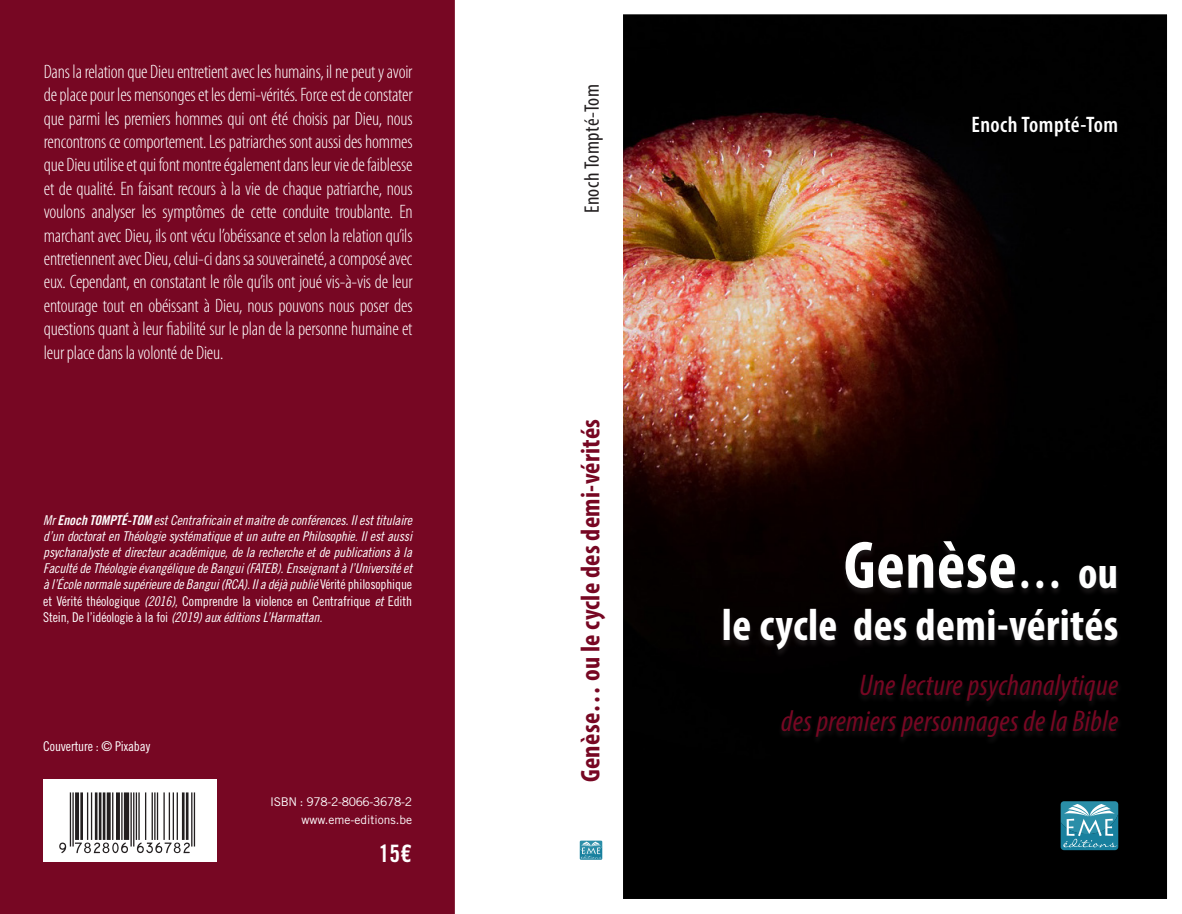
<style>
.page{position:relative;width:1182px;height:914px;background:#fff}
.page>*{position:absolute;margin:0;border:0;box-sizing:border-box;transform-origin:0 0}
.t1{font:700 condensed 67.5px "Myriad Pro";letter-spacing:.01em;color:#fff}
.t2{font:700 condensed 45px "Myriad Pro";letter-spacing:.01em;color:#fff}
.t3{font:italic condensed 30px/36px "Myriad Pro";letter-spacing:.01em;color:#770723;text-align:right}
.t4{font:700 condensed 27px "Myriad Pro";letter-spacing:.01em;color:#770723}
.t5{font:24px "Trade Gothic LT Std Bd Cn 20";color:#fff}
.t6{font:600 condensed 22.5px "Myriad Pro";letter-spacing:.02em;color:#fff}
.t7{font:condensed 21px "Myriad Pro";letter-spacing:.02em;color:#231f20}
.t8{font:300 condensed 19.5px/23.4px "Myriad Pro";letter-spacing:-.01em;color:#fff;text-align:justify}
.t9{font:13.5px/16.2px "Trade Gothic LT Std Cn 18 Obl";letter-spacing:-.01em;color:#fff;text-align:justify}
.t10{font:13.5px "Trade Gothic LT Std Cn 18";letter-spacing:-.01em;color:#fff}
.t11{font:12px/18.6px "Trade Gothic LT Std";color:#fff;text-align:right}
.s1{font-family:"Trade Gothic LT Std Bd Cn 20 Obl"}
.s2{font-family:"Trade Gothic LT Std Cn 18"}
.s3{font-family:"Trade Gothic LT Std Cn 18 Obl"}
.s4{font-size:45px}
</style>
<div class="page">
<div style="left:0;top:0;width:455px;height:914px;background:#770723"></div>
<img style="left:624px;top:16px;width:542px;height:882px">
<svg style="left:1061px;top:801px;width:57px;height:49px"></svg>
<svg style="left:580px;top:840px;width:22px;height:19px"></svg>
<div style="left:720px;top:541px;width:401px;height:117px;background:#231f20;opacity:.75"></div>
<div style="left:778px;top:674px;width:345px;height:71px;background:#020101"></div>
<div style="left:43px;top:778px;width:173px;height:83px;background:#fff"></div>
<p class="t8" style="left:44px;top:60px;width:370px">Dans la relation que Dieu entretient avec les humains, il ne peut y avoir de place pour les mensonges et les demi-vérités. Force est de constater que parmi les premiers hommes qui ont été choisis par Dieu, nous rencontrons ce comportement. Les patriarches sont aussi des hommes que Dieu utilise et qui font montre également dans leur vie de faiblesse et de qualité. En faisant recours à la vie de chaque patriarche, nous voulons analyser les symptômes de cette conduite troublante. En marchant avec Dieu, ils ont vécu l’obéissance et selon la relation qu’ils entretiennent avec Dieu, celui-ci dans sa souveraineté, a composé avec eux. Cependant, en constatant le rôle qu’ils ont joué vis-à-vis de leur entourage tout en obéissant à Dieu, nous pouvons nous poser des questions quant à leur fiabilité sur le plan de la personne humaine et leur place dans la volonté de Dieu.</p>
<p class="t9" style="left:43px;top:512px;width:370px">Mr <span class="s1">Enoch TOMPTÉ-TOM</span> est Centrafricain et maitre de conférences. Il est titulaire d’un doctorat en Théologie systématique et un autre en Philosophie. Il est aussi psychanalyste et directeur académique, de la recherche et de publications à la Faculté de Théologie évangélique de Bangui (FATEB). Enseignant à l’Université et à l’École normale supérieure de Bangui (RCA). Il a déjà publié <span class="s2">Vérité philosophique</span></p>
<p class="t10" style="left:43px;top:592px;width:370px">et Vérité théologique <span class="s3">(2016),</span> Comprendre la violence en Centrafrique <span class="s3">et</span> Edith</p>
<p class="t9" style="left:43px;top:609px;width:281px"><span class="s2">Stein, De l’idéologie à la foi</span> (2019) aux éditions L’Harmattan.</p>
<p class="t10" style="left:43px;top:738px;width:108px">Couverture : © Pixabay</p>
<p class="t11" style="left:270px;top:791px;width:143px">ISBN : 978-2-8066-3678-2 www.eme-editions.be</p>
<p class="t5" style="left:379px;top:838px;width:35px">15€</p>
<p class="t7" style="left:579px;top:213px;width:130px;rotate:-90deg">Enoch Tompté-Tom</p>
<h3 class="t4" style="left:574px;top:782px;width:365px;rotate:-90deg">Genèse… ou le cycle des demi-vérités</h3>
<p class="t6" style="left:971px;top:112px;width:148px">Enoch Tompté-Tom</p>
<h1 class="t1" style="left:844px;top:523px;width:276px">Genèse<span class="s4">… ou</span></h1>
<h2 class="t2" style="left:722px;top:597px;width:398px">le cycle des demi-vérités</h2>
<h3 class="t3" style="left:781px;top:667px;width:339px">Une lecture psychanalytique<br>des premiers personnages de la Bible</h3>
</div>
